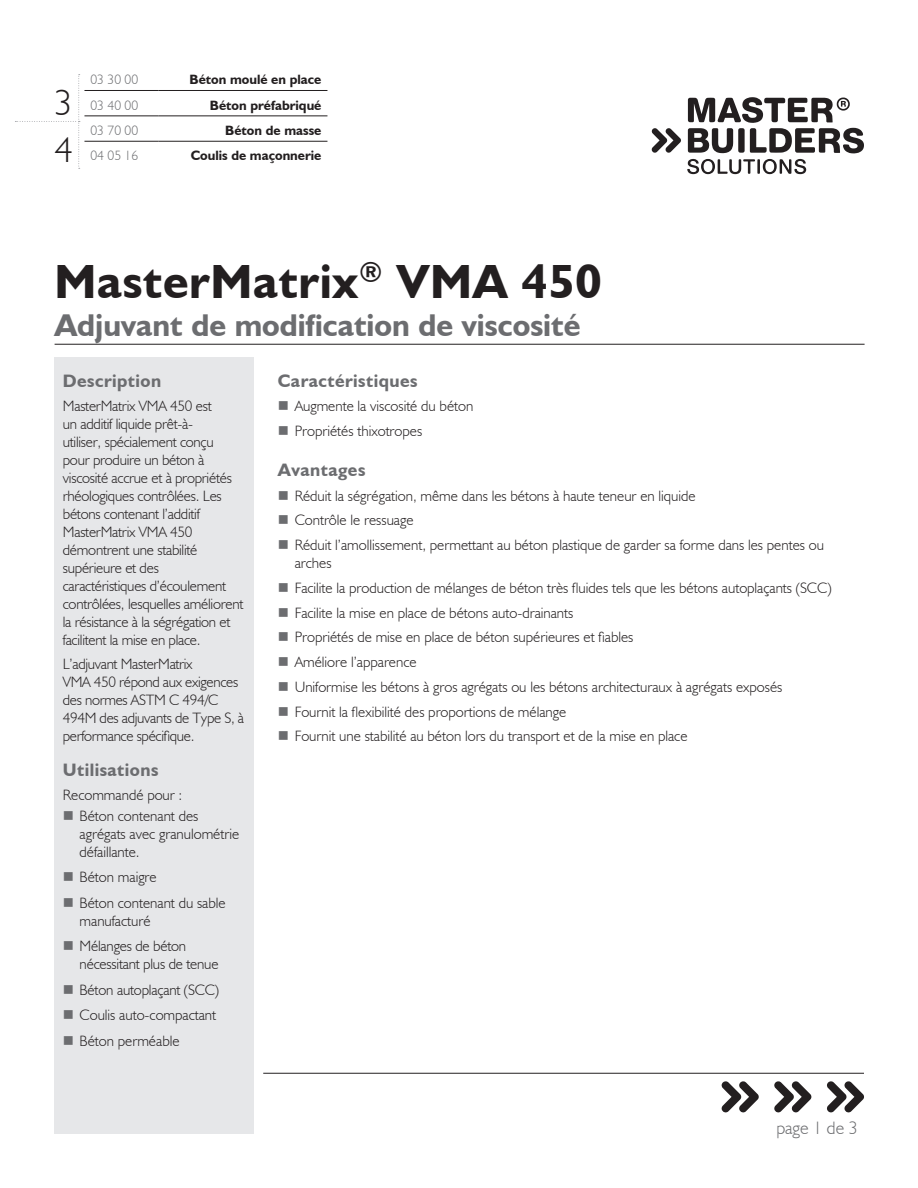
<style>
.page{position:relative;width:918px;height:1188px;background:#fff}
.page>*{position:absolute;margin:0;border:0;box-sizing:border-box;transform-origin:0 0}
.Product_Name{font:700 48px "Humanist 521 BT";letter-spacing:.015em;color:#231f20}
.Large_Numbers_-_Left{font:300 36px "Humanist 521 BT";color:#231f20}
.Gray_Descriptor_Subh{font:700 31.5px "Humanist 521 BT";color:#6c6d70}
.Section_Header{font:700 18px "Humanist 521 BT";letter-spacing:.025em;color:#6c6d70}
.t1{font:300 18px "Humanist 521 BT";color:#6c6d70}
.Pg__1_Left_Column_Bo{font:300 15px/18px "Humanist 521 BT";color:#231f20}
.Pg__1_Left_Column_Bo-2{font:300 15px/18px "Humanist 521 BT";letter-spacing:-.02em;color:#231f20}
.Body{font:300 15px "Humanist 521 BT";color:#231f20}
.Bold_Description_-_R{font:700 13.5px "Humanist 521 BT";color:#231f20}
.Middle_Numbers_-_Gra{font:300 13.5px "Humanist 521 BT";color:#6c6d70}
</style>
<div class="page">
<svg style="left:687px;top:159px;width:119px;height:15px"></svg>
<svg style="left:652px;top:128px;width:29px;height:25px"></svg>
<svg style="left:688px;top:97px;width:176px;height:56px"></svg>
<hr style="left:263px;top:1073px;width:601px;height:1px;background:#231f20">
<svg style="left:722px;top:1081px;width:37px;height:31px"></svg>
<svg style="left:774px;top:1081px;width:37px;height:31px"></svg>
<svg style="left:827px;top:1081px;width:37px;height:31px"></svg>
<hr style="left:55px;top:344px;width:810px;height:1px;background:#231f20">
<div style="left:54px;top:358px;width:200px;height:776px;background:#e6e7e9"></div>
<svg style="left:15px;top:74px;width:65px;height:95px"></svg>
<hr style="left:84px;top:90px;width:75px;height:1px;background:#231f20">
<hr style="left:159px;top:90px;width:168px;height:1px;background:#231f20">
<hr style="left:84px;top:116px;width:75px;height:1px;background:#231f20">
<hr style="left:159px;top:116px;width:168px;height:1px;background:#231f20">
<hr style="left:84px;top:141px;width:75px;height:1px;background:#231f20">
<hr style="left:159px;top:141px;width:168px;height:1px;background:#231f20">
<p class="Large_Numbers_-_Left" style="left:55px;top:81px;width:20px">3</p>
<p class="Large_Numbers_-_Left" style="left:55px;top:128px;width:20px">4</p>
<p class="Middle_Numbers_-_Gra" style="left:90px;top:71px;width:49px">03 30 00</p>
<p class="Bold_Description_-_R" style="left:190px;top:71px;width:133px">Béton moulé en place</p>
<p class="Middle_Numbers_-_Gra" style="left:90px;top:97px;width:49px">03 40 00</p>
<p class="Bold_Description_-_R" style="left:210px;top:97px;width:113px">Béton préfabriqué</p>
<p class="Middle_Numbers_-_Gra" style="left:90px;top:122px;width:49px">03 70 00</p>
<p class="Bold_Description_-_R" style="left:225px;top:122px;width:98px">Béton de masse</p>
<p class="Middle_Numbers_-_Gra" style="left:90px;top:147px;width:49px">04 05 16</p>
<p class="Bold_Description_-_R" style="left:191px;top:147px;width:132px">Coulis de maçonnerie</p>
<p class="Product_Name" style="left:55px;top:252px;width:549px">MasterMatrix<sup>®</sup> VMA 450</p>
<p class="Gray_Descriptor_Subh" style="left:55px;top:306px;width:527px">Adjuvant de modification de viscosité</p>
<p class="Section_Header" style="left:63px;top:369px;width:100px">Description</p>
<p class="Pg__1_Left_Column_Bo" style="left:63px;top:396px;width:182px">MasterMatrix VMA 450 est<br>un additif liquide prêt-à-<br>utiliser, spécialement conçu pour produire un béton à viscosité accrue et à propriétés rhéologiques contrôlées. Les bétons contenant l’additif<br>MasterMatrix VMA 450 démontrent une stabilité supérieure et des caractéristiques d’écoulement contrôlées, lesquelles améliorent la résistance à la ségrégation et facilitent la mise en place.</p>
<p class="Pg__1_Left_Column_Bo-2" style="left:63px;top:655px;width:183px">L’adjuvant MasterMatrix<br>VMA 450 répond aux exigences des normes ASTM C 494/C<br>494M des adjuvants de Type S, à performance spécifique.</p>
<p class="Section_Header" style="left:63px;top:759px;width:97px">Utilisations</p>
<p class="Body" style="left:63px;top:786px;width:121px">Recommandé pour :</p>
<p class="Pg__1_Left_Column_Bo" style="left:80px;top:807px;width:161px">Béton contenant des agrégats avec granulométrie défaillante.</p>
<p class="Pg__1_Left_Column_Bo" style="left:80px;top:868px;width:79px">Béton maigre</p>
<p class="Pg__1_Left_Column_Bo" style="left:80px;top:894px;width:148px">Béton contenant du sable manufacturé</p>
<p class="Pg__1_Left_Column_Bo" style="left:80px;top:937px;width:140px">Mélanges de béton nécessitant plus de tenue</p>
<p class="Pg__1_Left_Column_Bo" style="left:80px;top:981px;width:141px">Béton autoplaçant (SCC)</p>
<p class="Pg__1_Left_Column_Bo" style="left:80px;top:1006px;width:138px">Coulis auto-compactant</p>
<p class="Pg__1_Left_Column_Bo" style="left:80px;top:1032px;width:101px">Béton perméable</p>
<p class="Section_Header" style="left:278px;top:369px;width:141px">Caractéristiques</p>
<p class="Pg__1_Left_Column_Bo" style="left:295px;top:397px;width:180px">Augmente la viscosité du béton</p>
<p class="Pg__1_Left_Column_Bo" style="left:295px;top:422px;width:129px">Propriétés thixotropes</p>
<p class="Section_Header" style="left:278px;top:459px;width:89px">Avantages</p>
<p class="Pg__1_Left_Column_Bo" style="left:295px;top:486px;width:403px">Réduit la ségrégation, même dans les bétons à haute teneur en liquide</p>
<p class="Pg__1_Left_Column_Bo" style="left:295px;top:511px;width:120px">Contrôle le ressuage</p>
<p class="Pg__1_Left_Column_Bo" style="left:295px;top:536px;width:531px">Réduit l’amollissement, permettant au béton plastique de garder sa forme dans les pentes ou arches</p>
<p class="Pg__1_Left_Column_Bo" style="left:295px;top:578px;width:538px">Facilite la production de mélanges de béton très fluides tels que les bétons autoplaçants (SCC)</p>
<p class="Pg__1_Left_Column_Bo" style="left:295px;top:603px;width:280px">Facilite la mise en place de bétons auto-drainants</p>
<p class="Pg__1_Left_Column_Bo" style="left:295px;top:628px;width:340px">Propriétés de mise en place de béton supérieures et fiables</p>
<p class="Pg__1_Left_Column_Bo" style="left:295px;top:653px;width:123px">Améliore l’apparence</p>
<p class="Pg__1_Left_Column_Bo" style="left:295px;top:677px;width:489px">Uniformise les bétons à gros agrégats ou les bétons architecturaux à agrégats exposés</p>
<p class="Pg__1_Left_Column_Bo" style="left:295px;top:702px;width:273px">Fournit la flexibilité des proportions de mélange</p>
<p class="Pg__1_Left_Column_Bo" style="left:295px;top:727px;width:394px">Fournit une stabilité au béton lors du transport et de la mise en place</p>
<p class="t1" style="left:776px;top:1117px;width:83px">page 1 de 3</p>
</div>
